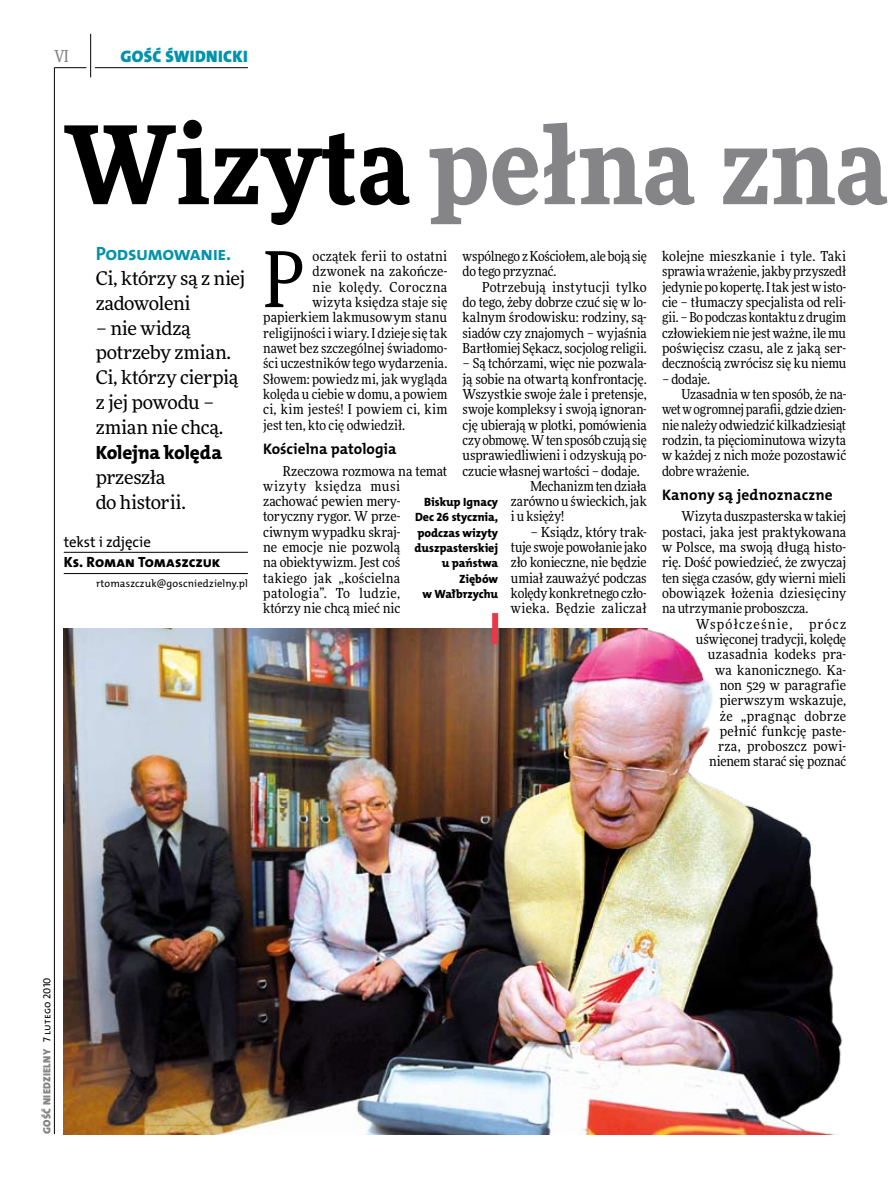
<style>
.page{position:relative;width:893px;height:1191px;background:#fff}
.page>*{position:absolute;margin:0;border:0;box-sizing:border-box;transform-origin:0 0}
.t1{font:900 108px "Freeday Narrow";letter-spacing:.01em;color:#858486}
.t2{font:76.95px "Freeday Narrow News";color:#000}
.t3{font:19.35px "The Mix HP7 Bld";letter-spacing:-.025em;color:#0093aa}
.t4{font:19.35px "The Mix HP8 Ex Bld";letter-spacing:-.01em;color:#000}
.t5{font:18.9px/24.9px "Freeday News";letter-spacing:-.015em;color:#000}
.t6{font:16.65px "The Mix HP9 Blk";letter-spacing:.02em;color:#0093aa}
.t7{font:500 16.5px "Freeday Narrow";color:#858486;scale:.9 1}
.t8{font:15.3px "The Mix HP7 Bld";letter-spacing:-.01em;color:#000}
.t9{font:14.85px "The Mix HP8 Ex Bld";letter-spacing:-.005em;color:#000}
.t10{font:14.85px "The Mix HP5 Plain";color:#000}
.t11{font:13.65px/15.3px "Freeday Narrow News";color:#000;text-align:justify}
.t12{font:13.65px "Freeday Narrow News";letter-spacing:-.02em;color:#000}
.t13{font:13.65px "Freeday Narrow News";letter-spacing:.04em;color:#000}
.t14{font:12px/15.3px "The Mix HP8 Ex Bld";letter-spacing:-.005em;color:#000;text-align:right}
.t15{font:10.5px "The Mix HP5 Plain";color:#000}
.t16{font:10.5px "The Mix HP9 Blk";letter-spacing:.025em;color:#858486}
.s1{color:#000}
.s2{font-family:"The Mix HP5 Plain";color:#000}
</style>
<div class="page">
<hr style="left:54px;top:67px;width:1px;height:1067px;background:#000">
<hr style="left:90px;top:34px;width:1px;height:43px;background:#000">
<hr style="left:54px;top:67px;width:32px;height:1px;background:#000">
<hr style="left:95px;top:67px;width:153px;height:1px;background:#000">
<hr style="left:64px;top:552px;width:184px;height:1px;background:#000">
<hr style="left:64px;top:573px;width:184px;height:1px;background:#000">
<img style="left:64px;top:628px;width:779px;height:506px">
<div style="left:492px;top:613px;width:6px;height:31px;background:#eb3848"></div>
<p class="t7" style="left:54px;top:46px;width:17px">VI</p>
<p class="t6" style="left:120px;top:46px;width:129px">GOŚĆ ŚWIDNICKI</p>
<h1 class="t1" style="left:64px;top:95px;width:825px"><span class="s1">Wizyta</span> pełna zna</h1>
<h3 class="t3" style="left:96px;top:241px;width:137px">Podsumowanie.</h3>
<h3 class="t5" style="left:96px;top:265px;width:151px">Ci, którzy są z niej zadowoleni</h3>
<h3 class="t5" style="left:96px;top:315px;width:144px">– nie widzą potrzeby zmian.<br>Ci, którzy cierpią z jej powodu – zmian nie chcą.</h3>
<h3 class="t4" style="left:96px;top:440px;width:128px">Kolejna kolęda</h3>
<h3 class="t5" style="left:96px;top:464px;width:92px">przeszła do historii.</h3>
<p class="t10" style="left:64px;top:533px;width:89px">tekst i zdjęcie</p>
<p class="t9" style="left:64px;top:553px;width:158px">Ks. Roman Tomaszczuk</p>
<p class="t15" style="left:96px;top:576px;width:153px">rtomaszczuk@goscniedzielny.pl</p>
<h2 class="t2" style="left:263px;top:232px;width:43px">P</h2>
<p class="t11" style="left:312px;top:248px;width:136px">oczątek ferii to ostatni</p>
<p class="t11" style="left:463px;top:248px;width:186px">wspólnego zKościołem, ale boją się do tego przyznać.</p>
<p class="t11" style="left:463px;top:279px;width:186px;text-indent:20px">Potrzebują instytucji tylko do tego, żeby dobrze czuć się w lo&shy;kalnym środowisku: rodziny, są&shy;siadów czy znajomych – wyjaśnia Bartłomiej Sękacz, socjolog religii.</p>
<p class="t11" style="left:463px;top:356px;width:186px">– Są tchórzami, więc nie pozwala-</p>
<p class="t11" style="left:463px;top:371px;width:186px">ją sobie na otwartą konfrontację.</p>
<p class="t11" style="left:463px;top:386px;width:186px">Wszystkie swoje żale i pretensje,</p>
<p class="t11" style="left:463px;top:401px;width:186px">swoje kompleksy i swoją ignoran-</p>
<p class="t11" style="left:463px;top:417px;width:186px">cję ubierają w plotki, pomówienia</p>
<p class="t11" style="left:463px;top:432px;width:186px">czy obmowę. Wten sposób czują się</p>
<p class="t11" style="left:463px;top:447px;width:186px">usprawiedliwieni i odzyskują po-</p>
<p class="t11" style="left:463px;top:463px;width:179px">czucie własnej wartości – dodaje.</p>
<p class="t11" style="left:530px;top:478px;width:118px">Mechanizm ten działa</p>
<p class="t11" style="left:511px;top:493px;width:137px">zarówno u świeckich, jak</p>
<p class="t11" style="left:511px;top:509px;width:55px">i u księży!</p>
<p class="t11" style="left:511px;top:524px;width:137px;text-indent:20px">– Ksiądz, który trak&shy;tuje swoje powołanie jako zło konieczne, nie będzie umiał zauważyć podczas kolędy konkretnego czło&shy;wieka. Będzie zaliczał</p>
<p class="t11" style="left:312px;top:264px;width:136px">dzwonek na zakończe-</p>
<p class="t13" style="left:312px;top:278px;width:136px">nie kolędy. Coroczna</p>
<p class="t11" style="left:312px;top:294px;width:136px">wizyta księdza staje się</p>
<p class="t11" style="left:263px;top:310px;width:186px">papierkiem lakmusowym stanu</p>
<p class="t11" style="left:263px;top:325px;width:186px">religijności i wiary. I dzieje się tak</p>
<p class="t11" style="left:263px;top:340px;width:186px">nawet bez szczególnej świadomo-</p>
<p class="t11" style="left:263px;top:356px;width:186px">ści uczestników tego wydarzenia.</p>
<p class="t11" style="left:263px;top:371px;width:186px">Słowem: powiedz mi, jak wygląda</p>
<p class="t11" style="left:263px;top:386px;width:186px">kolęda u ciebie w domu, a powiem</p>
<p class="t11" style="left:263px;top:401px;width:186px">ci, kim jesteś! I powiem ci, kim</p>
<p class="t11" style="left:263px;top:417px;width:144px">jest ten, kto cię odwiedził.</p>
<p class="t8" style="left:263px;top:439px;width:135px">Kościelna patologia</p>
<p class="t11" style="left:263px;top:463px;width:186px;text-align:left;text-indent:20px">Rzeczowa rozmowa na temat wizyty księdza musi zachować pewien mery&shy;toryczny rygor. W prze&shy;ciwnym wypadku skraj-<br>ne emocje nie pozwolą<br>na obiektywizm. Jest coś takiego jak „kościelna patologia”. To ludzie,<br>którzy nie chcą mieć nic</p>
<p class="t14" style="left:415px;top:494px;width:85px">Biskup Ignacy<br>Dec 26 stycznia, podczas wizyty duszpasterskiej u państwa<br>Ziębów<br>w Wałbrzychu</p>
<p class="t11" style="left:662px;top:248px;width:186px">kolejne mieszkanie i tyle. Taki sprawia wrażenie, jakby przyszedł jedynie po kopertę. Itak jestwisto&shy;cie – tłumaczy specjalista od reli&shy;gii. – Bopodczas kontaktu z drugim człowiekiem nie jest ważne, ile mu poświęcisz czasu, ale z jaką ser&shy;decznością zwrócisz się ku niemu</p>
<p class="t11" style="left:662px;top:371px;width:50px">– dodaje.</p>
<p class="t11" style="left:682px;top:386px;width:166px">Uzasadnia w ten sposób, że na-</p>
<p class="t12" style="left:662px;top:401px;width:186px">wet wogromnej parafii, gdzie dzien-</p>
<p class="t11" style="left:662px;top:417px;width:186px">nie należy odwiedzić kilkadziesiąt</p>
<p class="t11" style="left:662px;top:432px;width:186px">rodzin, ta pięciominutowa wizyta</p>
<p class="t11" style="left:662px;top:447px;width:186px">w każdej z nich może pozostawić</p>
<p class="t11" style="left:662px;top:463px;width:89px">dobre wrażenie.</p>
<p class="t8" style="left:662px;top:484px;width:172px">Kanony są jednoznaczne</p>
<p class="t11" style="left:662px;top:509px;width:186px;text-indent:20px">Wizyta duszpasterska wtakiej postaci, jaka jest praktykowana w Polsce, ma swoją długą histo&shy;rię. Dość powiedzieć, że zwyczaj ten sięga czasów, gdy wierni mieli obowiązek łożenia dziesięciny na utrzymanie proboszcza.</p>
<p class="t11" style="left:696px;top:616px;width:152px;text-align:right">Współcześnie, prócz uświęconej tradycji, kolędę uzasadnia kodeks pra&shy;wa kanonicznego. Ka&shy;non 529 w paragrafie pierwszym wskazuje,<br>że „pragnąc dobrze pełnić funkcję paste&shy;rza, proboszcz powi&shy;nienem starać się poznać</p>
<p class="t16" style="left:40px;top:1134px;width:158px;rotate:-90deg">GOŚĆ NIEDZIELNY <span class="s2">7 lutego 2010</span></p>
</div>
